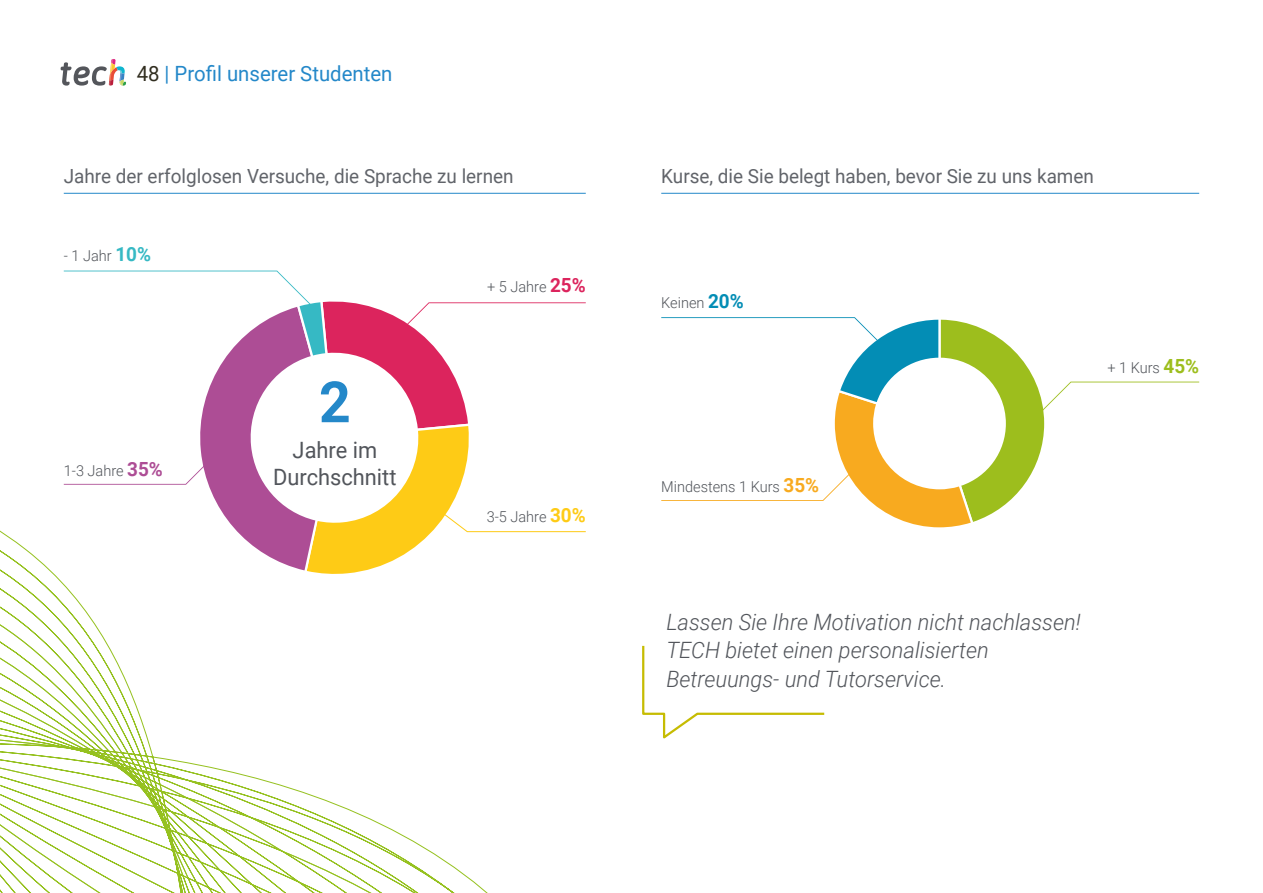
<style>
.page{position:relative;width:1263px;height:893px;background:#fff}
.page>*{position:absolute;margin:0;border:0;box-sizing:border-box;transform-origin:0 0}
.t1{font:700 57px "Roboto";color:#2488c9}
.t2{font:italic 300 22.5px/28.5px "Roboto";color:#52555b}
.t3{font:22.5px/27px "Roboto";color:#52555b;text-align:center}
.t4{font:21px "Roboto";color:#2488c9}
.t5{font:19.5px "Roboto";color:#61646a}
.t6{font:300 15px "Roboto";color:#52555b}
.s1{color:#312e20}
.s2{font-weight:700;font-size:19.5px;color:#36b9c4}
.s3{font-weight:700;font-size:19.5px;color:#ad4d95}
.s4{font-weight:700;font-size:19.5px;color:#dc245d}
.s5{font-weight:700;font-size:19.5px;color:#fecb16}
.s6{font-weight:700;font-size:19.5px;color:#038db5}
.s7{font-weight:700;font-size:19.5px;color:#f8aa1f}
.s8{font-weight:700;font-size:19.5px;color:#9dbe1d}
</style>
<div class="page">
<svg style="left:61px;top:59px;width:65px;height:27px"></svg>
<hr style="left:64px;top:193px;width:522px;height:1px;background:#2488c9">
<svg style="left:64px;top:271px;width:522px;height:262px"></svg>
<hr style="left:661px;top:193px;width:538px;height:1px;background:#2488c9">
<svg style="left:661px;top:317px;width:538px;height:211px"></svg>
<svg style="left:642px;top:645px;width:183px;height:94px"></svg>
<svg style="left:0;top:518px;width:508px;height:375px"></svg>
<p class="t4" style="left:137px;top:59px;width:257px"><span class="s1">48</span> | Profil unserer Studenten</p>
<p class="t5" style="left:64px;top:162px;width:451px">Jahre der erfolglosen Versuche, die Sprache zu lernen</p>
<p class="t6" style="left:64px;top:245px;width:89px">- 1 Jahr <span class="s2">10%</span></p>
<p class="t6" style="left:64px;top:460px;width:101px">1-3 Jahre <span class="s3">35%</span></p>
<h1 class="t1" style="left:319px;top:362px;width:33px">2</h1>
<p class="t3" style="left:273px;top:435px;width:125px">Jahre im<br>Durchschnitt</p>
<p class="t6" style="left:487px;top:276px;width:100px">+ 5 Jahre <span class="s4">25%</span></p>
<p class="t6" style="left:487px;top:506px;width:101px">3-5 Jahre <span class="s5">30%</span></p>
<p class="t5" style="left:661px;top:162px;width:434px">Kurse, die Sie belegt haben, bevor Sie zu uns kamen</p>
<p class="t6" style="left:661px;top:292px;width:84px">Keinen <span class="s6">20%</span></p>
<p class="t6" style="left:661px;top:476px;width:159px">Mindestens 1 Kurs <span class="s7">35%</span></p>
<p class="t6" style="left:1107px;top:357px;width:93px">+ 1 Kurs <span class="s8">45%</span></p>
<p class="t2" style="left:666px;top:607px;width:416px">Lassen Sie Ihre Motivation nicht nachlassen!<br>TECH bietet einen personalisierten<br>Betreuungs- und Tutorservice.</p>
</div>
